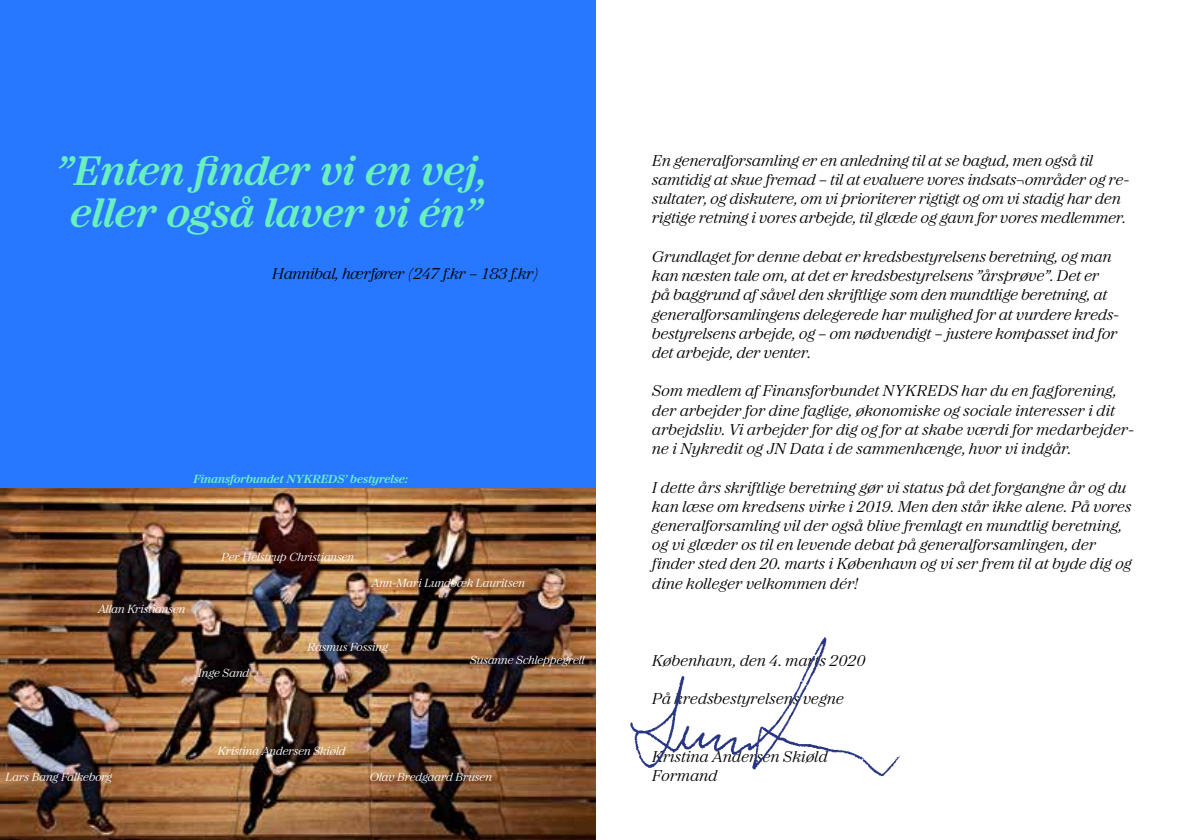
<style>
.page{position:relative;width:1191px;height:840px;background:#fff}
.page>*{position:absolute;margin:0;border:0;box-sizing:border-box;transform-origin:0 0}
.t1{font:italic 700 42px/42px "Italian Plate No 4 Expanded";letter-spacing:.005em;color:#69f0be;text-align:center}
.t2{font:italic 16px/19.2px "Italian Plate No 4 Expanded";letter-spacing:.01em;color:#000}
.t3{font:italic 12px "Italian Plate No 4 Expanded";color:#fff}
.t4{font:italic 700 12px "Italian Plate No 4 Expanded";color:#69f0be}
</style>
<div class="page">
<div style="left:0;top:0;width:595px;height:839px;background:#2878ff"></div>
<img style="left:630px;top:637px;width:270px;height:139px">
<img style="left:0;top:488px;width:595px;height:351px">
<h1 class="t1" style="left:57px;top:150px;width:432px">”Enten finder vi en vej, eller også laver vi én”</h1>
<p class="t2" style="left:272px;top:264px;width:268px">Hannibal, hærfører (247 f.kr – 183 f.kr)</p>
<p class="t4" style="left:193px;top:471px;width:216px">Finansforbundet NYKREDS’ bestyrelse:</p>
<p class="t3" style="left:98px;top:601px;width:89px">Allan Kristiansen</p>
<p class="t3" style="left:221px;top:549px;width:134px">Per Helstrup Christiansen</p>
<p class="t3" style="left:371px;top:575px;width:155px">Ann-Mari Lundbæk Lauritsen</p>
<p class="t3" style="left:198px;top:666px;width:52px">Inge Sand</p>
<p class="t3" style="left:308px;top:640px;width:82px">Rasmus Fossing</p>
<p class="t3" style="left:470px;top:653px;width:116px">Susanne Schleppegrell</p>
<p class="t3" style="left:218px;top:744px;width:129px">Kristina Andersen Skiøld</p>
<p class="t3" style="left:6px;top:769px;width:108px">Lars Bang Falkeborg</p>
<p class="t3" style="left:370px;top:769px;width:124px">Olav Bredgaard Brusen</p>
<p class="t2" style="left:652px;top:151px;width:478px">En generalforsamling er en anledning til at se bagud, men også til samtidig at skue fremad – til at evaluere vores indsats¬områder og re&shy;sultater, og diskutere, om vi prioriterer rigtigt og om vi stadig har den rigtige retning i vores arbejde, til glæde og gavn for vores medlemmer.</p>
<p class="t2" style="left:652px;top:247px;width:468px">Grundlaget for denne debat er kredsbestyrelsens beretning, og man kan næsten tale om, at det er kredsbestyrelsens ”årsprøve”. Det er på baggrund af såvel den skriftlige som den mundtlige beretning, at generalforsamlingens delegerede har mulighed for at vurdere kreds&shy;bestyrelsens arbejde, og – om nødvendigt – justere kompasset ind for det arbejde, der venter.</p>
<p class="t2" style="left:652px;top:381px;width:483px">Som medlem af Finansforbundet NYKREDS har du en fagforening, der arbejder for dine faglige, økonomiske og sociale interesser i dit arbejdsliv. Vi arbejder for dig og for at skabe værdi for medarbejder&shy;ne i Nykredit og JN Data i de sammenhænge, hvor vi indgår.</p>
<p class="t2" style="left:652px;top:477px;width:481px">I dette års skriftlige beretning gør vi status på det forgangne år og du kan læse om kredsens virke i 2019. Men den står ikke alene. På vores generalforsamling vil der også blive fremlagt en mundtlig beretning, og vi glæder os til en levende debat på generalforsamlingen, der finder sted den 20. marts i København og vi ser frem til at byde dig og dine kolleger velkommen dér!</p>
<p class="t2" style="left:652px;top:650px;width:215px">København, den 4. marts 2020</p>
<p class="t2" style="left:652px;top:688px;width:193px">På kredsbestyrelsens vegne</p>
<p class="t2" style="left:652px;top:746px;width:177px">Kristina Andersen Skiøld<br>Formand</p>
</div>
